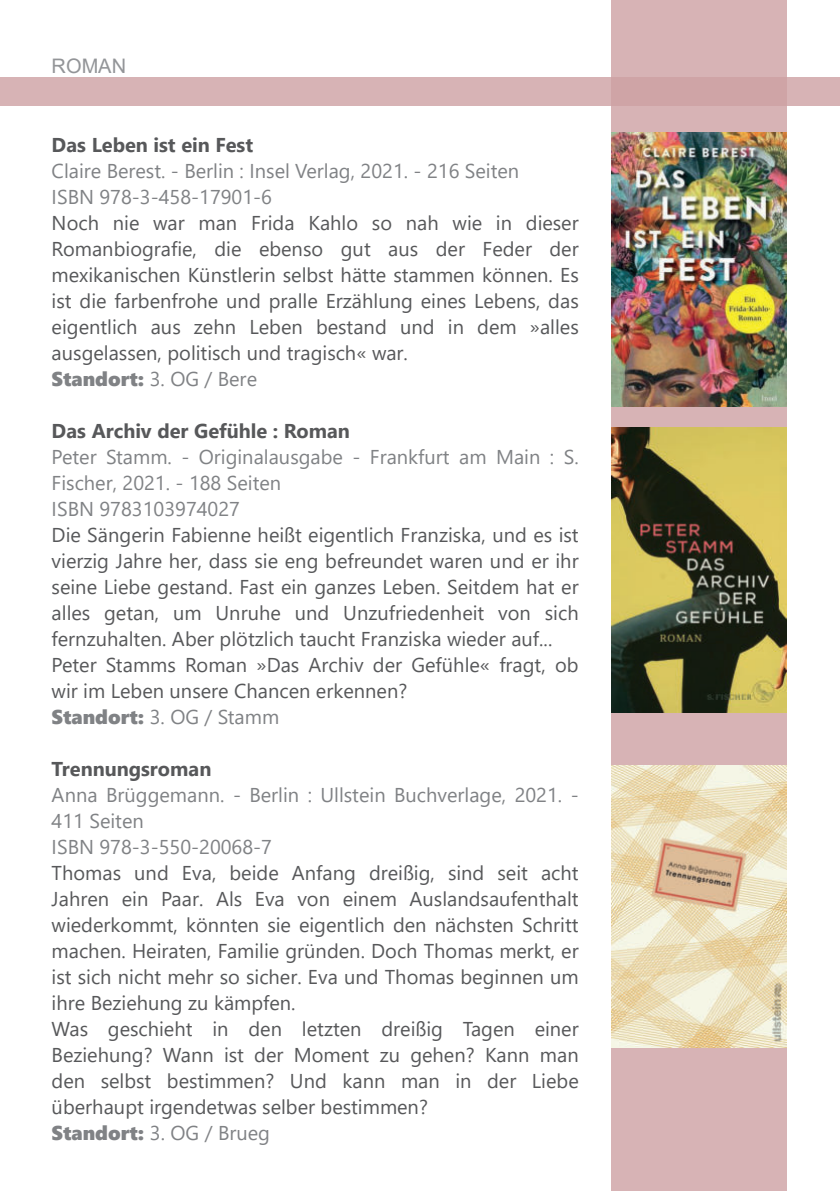
<style>
.page{position:relative;width:840px;height:1191px;background:#fff}
.page>*{position:absolute;margin:0;border:0;box-sizing:border-box;transform-origin:0 0}
.t1{font:20px/26px "Segoe UI";color:#57585a}
.t2{font:20px/26px "Segoe UI";color:#808285}
.t3{font:700 20px "Segoe UI";color:#57585a}
.t4{font:20px "Segoe UI Black";color:#808285}
.t5{font:20px "Arial";color:#939598}
.s1{font-family:"Segoe UI"}
.s2{font-family:"Segoe UI Black";color:#808285}
.s3{color:#808285}
</style>
<div class="page">
<div style="left:611px;top:0;width:175px;height:1191px;background:#d7b3b5"></div>
<img style="left:611px;top:133px;width:175px;height:273px">
<img style="left:611px;top:427px;width:175px;height:286px">
<img style="left:611px;top:765px;width:175px;height:282px">
<div style="left:0;top:77px;width:839px;height:28px;background:#cea1a3;opacity:.8"></div>
<p class="t5" style="left:52px;top:52px;width:76px">ROMAN</p>
<p class="t3" style="left:52px;top:126px;width:203px">Das Leben ist ein Fest</p>
<p class="t2" style="left:52px;top:156px;width:469px">Claire Berest. ‐ Berlin : Insel Verlag, 2021. ‐ 216 Seiten<br>ISBN 978‐3‐458‐17901‐6</p>
<p class="t1" style="left:52px;top:208px;width:528px;text-align:justify">Noch nie war man Frida Kahlo so nah wie in dieser Romanbiografie, die ebenso gut aus der Feder der mexikanischen Künstlerin selbst hätte stammen können. Es ist die farbenfrohe und pralle Erzählung eines Lebens, das eigentlich aus zehn Leben bestand und in dem »alles ausgelassen, politisch und tragisch« war.</p>
<p class="t4" style="left:52px;top:364px;width:207px">Standort: <span class="s1">3. OG / Bere</span></p>
<p class="t3" style="left:52px;top:412px;width:300px">Das Archiv der Gefühle : Roman</p>
<p class="t2" style="left:52px;top:442px;width:528px">Peter Stamm. ‐ Originalausgabe ‐ Frankfurt am Main : S.<br>Fischer, 2021. ‐ 188 Seiten<br>ISBN 9783103974027</p>
<p class="t1" style="left:52px;top:520px;width:528px">Die Sängerin Fabienne heißt eigentlich Franziska, und es ist vierzig Jahre her, dass sie eng befreundet waren und er ihr seine Liebe gestand. Fast ein ganzes Leben. Seitdem hat er alles getan, um Unruhe und Unzufriedenheit von sich fernzuhalten. Aber plötzlich taucht Franziska wieder auf...<br>Peter Stamms Roman »Das Archiv der Gefühle« fragt, ob wir im Leben unsere Chancen erkennen?<br><span class="s2">Standort:</span> <span class="s3">3. OG / Stamm</span></p>
<p class="t3" style="left:52px;top:750px;width:161px">Trennungsroman</p>
<p class="t2" style="left:52px;top:780px;width:528px">Anna Brüggemann. ‐ Berlin : Ullstein Buchverlage, 2021. ‐<br>411 Seiten<br>ISBN 978‐3‐550‐20068‐7</p>
<p class="t1" style="left:52px;top:858px;width:528px">Thomas und Eva, beide Anfang dreißig, sind seit acht Jahren ein Paar. Als Eva von einem Auslandsaufenthalt wiederkommt, könnten sie eigentlich den nächsten Schritt machen. Heiraten, Familie gründen. Doch Thomas merkt, er ist sich nicht mehr so sicher. Eva und Thomas beginnen um ihre Beziehung zu kämpfen.<br>Was geschieht in den letzten dreißig Tagen einer Beziehung? Wann ist der Moment zu gehen? Kann man den selbst bestimmen? Und kann man in der Liebe überhaupt irgendetwas selber bestimmen?<br><span class="s2">Standort:</span> <span class="s3">3. OG / Brueg</span></p>
</div>
